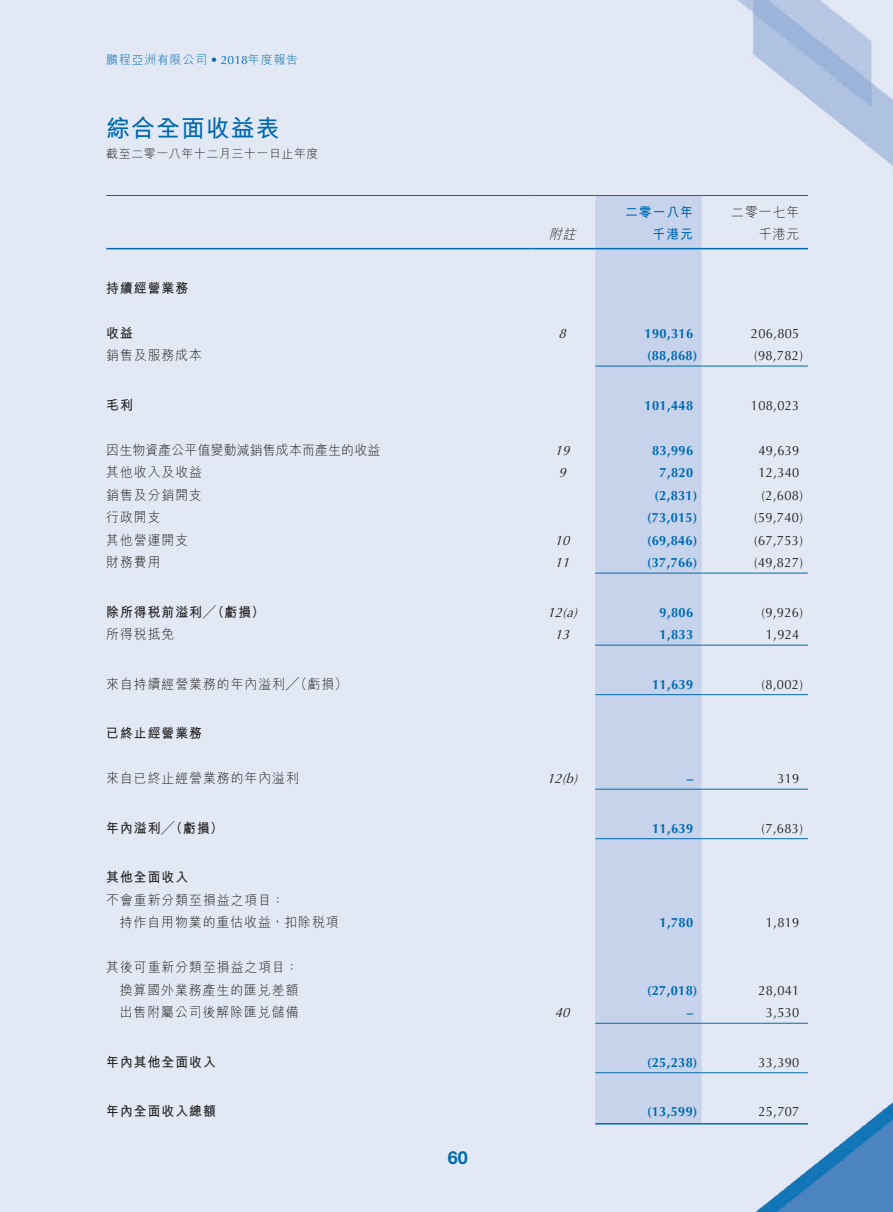
<style>
.page{position:relative;width:893px;height:1212px;background:#e2e9f4}
.page>*{position:absolute;margin:0;border:0;box-sizing:border-box;transform-origin:0 0}
.t1{font:700 24px "M Hei HK";letter-spacing:.04em;color:#016aaf}
.t2{font:700 18px "Helvetica Neue LT Std";color:#016aaf}
.t3{font:300 13.5px "M Hei HK";letter-spacing:.08em;color:#231f20;scale:.95 1}
.t4{font:13.5px "Optima LT Std";letter-spacing:.03em;color:#231f20;scale:.95 1}
.t5{font:700 13.5px "Optima LT Std";letter-spacing:.03em;color:#016aaf;scale:.95 1}
.t6{font:700 13.5px "M Hei HK";letter-spacing:.08em;color:#231f20;scale:.95 1}
.t7{font:italic 13.5px "Optima LT Std";color:#231f20;scale:.95 1}
.t8{font:300 13.5px "M Hei HK";letter-spacing:.02em;color:#231f20;scale:.95 1}
.t9{font:700 13.5px "M Hei HK";letter-spacing:.08em;color:#016aaf;scale:.95 1}
.t10{font:italic 300 13.5px "M Hei HK";color:#231f20;scale:.95 1}
.t11{font:300 12px "M Hei HK";letter-spacing:.06em;color:#016aaf}
.t12{font:300 12px "M Hei HK";letter-spacing:.045em;color:#231f20}
.s1{font-family:"Helvetica Neue LT Std"}
.s2{font-family:"Optima LT Std";font-weight:400}
</style>
<div class="page">
<div style="left:595px;top:196px;width:107px;height:927px;background:#c7d3ea"></div>
<hr style="left:106px;top:195px;width:425px;height:1px;background:#016aaf">
<hr style="left:531px;top:195px;width:64px;height:1px;background:#016aaf">
<hr style="left:595px;top:195px;width:107px;height:1px;background:#016aaf">
<hr style="left:702px;top:195px;width:106px;height:1px;background:#016aaf">
<hr style="left:106px;top:248px;width:425px;height:1px;background:#016aaf">
<hr style="left:531px;top:248px;width:64px;height:1px;background:#016aaf">
<hr style="left:595px;top:248px;width:107px;height:1px;background:#016aaf">
<hr style="left:702px;top:248px;width:106px;height:1px;background:#016aaf">
<hr style="left:595px;top:366px;width:107px;height:1px;background:#016aaf">
<hr style="left:702px;top:366px;width:106px;height:1px;background:#016aaf">
<hr style="left:595px;top:573px;width:107px;height:1px;background:#016aaf">
<hr style="left:702px;top:573px;width:106px;height:1px;background:#016aaf">
<hr style="left:595px;top:645px;width:107px;height:1px;background:#016aaf">
<hr style="left:702px;top:645px;width:106px;height:1px;background:#016aaf">
<hr style="left:595px;top:694px;width:107px;height:1px;background:#016aaf">
<hr style="left:702px;top:694px;width:106px;height:1px;background:#016aaf">
<hr style="left:595px;top:789px;width:107px;height:1px;background:#016aaf">
<hr style="left:702px;top:789px;width:106px;height:1px;background:#016aaf">
<hr style="left:595px;top:838px;width:107px;height:1px;background:#016aaf">
<hr style="left:702px;top:838px;width:106px;height:1px;background:#016aaf">
<hr style="left:595px;top:1023px;width:107px;height:1px;background:#016aaf">
<hr style="left:702px;top:1023px;width:106px;height:1px;background:#016aaf">
<hr style="left:595px;top:1072px;width:107px;height:1px;background:#016aaf">
<hr style="left:702px;top:1072px;width:106px;height:1px;background:#016aaf">
<hr style="left:595px;top:1123px;width:107px;height:1px;background:#016aaf">
<hr style="left:702px;top:1123px;width:106px;height:1px;background:#016aaf">
<p class="t11" style="left:106px;top:51px;width:193px">鵬程亞洲有限公司 <span class="s1">•</span> <span class="s2">2018</span>年度報告</p>
<h1 class="t1" style="left:106px;top:110px;width:175px">綜合全面收益表</h1>
<p class="t12" style="left:106px;top:145px;width:214px">截至二零一八年十二月三十一日止年度</p>
<p class="t9" style="left:625px;top:202px;width:73px">二零一八年</p>
<p class="t3" style="left:731px;top:202px;width:73px">二零一七年</p>
<p class="t10" style="left:549px;top:225px;width:35px">附註</p>
<p class="t9" style="left:653px;top:224px;width:44px">千港元</p>
<p class="t3" style="left:759px;top:225px;width:44px">千港元</p>
<p class="t6" style="left:106px;top:278px;width:88px">持續經營業務</p>
<p class="t6" style="left:106px;top:323px;width:30px">收益</p>
<p class="t7" style="left:558px;top:325px;width:14px">8</p>
<p class="t5" style="left:645px;top:325px;width:53px">190,316</p>
<p class="t4" style="left:751px;top:325px;width:53px">206,805</p>
<p class="t3" style="left:106px;top:346px;width:102px">銷售及服務成本</p>
<p class="t5" style="left:647px;top:348px;width:54px">)88,868(</p>
<p class="t4" style="left:754px;top:348px;width:53px">)98,782(</p>
<p class="t6" style="left:106px;top:395px;width:30px">毛利</p>
<p class="t5" style="left:645px;top:397px;width:53px">101,448</p>
<p class="t4" style="left:751px;top:397px;width:53px">108,023</p>
<p class="t8" style="left:106px;top:440px;width:290px">因生物資產公平值變動減銷售成本而產生的收益</p>
<p class="t7" style="left:555px;top:442px;width:21px">19</p>
<p class="t5" style="left:652px;top:442px;width:45px">83,996</p>
<p class="t4" style="left:758px;top:442px;width:45px">49,639</p>
<p class="t3" style="left:106px;top:463px;width:102px">其他收入及收益</p>
<p class="t7" style="left:558px;top:465px;width:14px">9</p>
<p class="t5" style="left:660px;top:465px;width:37px">7,820</p>
<p class="t4" style="left:758px;top:465px;width:45px">12,340</p>
<p class="t3" style="left:106px;top:485px;width:102px">銷售及分銷開支</p>
<p class="t5" style="left:655px;top:487px;width:47px">)2,831(</p>
<p class="t4" style="left:762px;top:487px;width:45px">)2,608(</p>
<p class="t3" style="left:106px;top:508px;width:59px">行政開支</p>
<p class="t5" style="left:647px;top:510px;width:54px">)73,015(</p>
<p class="t4" style="left:754px;top:510px;width:53px">)59,740(</p>
<p class="t3" style="left:106px;top:530px;width:88px">其他營運開支</p>
<p class="t7" style="left:555px;top:532px;width:21px">10</p>
<p class="t5" style="left:647px;top:532px;width:54px">)69,846(</p>
<p class="t4" style="left:754px;top:532px;width:53px">)67,753(</p>
<p class="t3" style="left:106px;top:553px;width:59px">財務費用</p>
<p class="t7" style="left:555px;top:555px;width:21px">11</p>
<p class="t5" style="left:647px;top:555px;width:54px">)37,766(</p>
<p class="t4" style="left:754px;top:555px;width:53px">)49,827(</p>
<p class="t6" style="left:106px;top:602px;width:168px">除所得稅前溢利╱（虧損）</p>
<p class="t7" style="left:562px;top:604px;width:21px">(a(</p>
<p class="t7" style="left:547px;top:604px;width:21px">12</p>
<p class="t5" style="left:660px;top:604px;width:37px">9,806</p>
<p class="t4" style="left:762px;top:604px;width:45px">)9,926(</p>
<p class="t3" style="left:106px;top:625px;width:73px">所得稅抵免</p>
<p class="t7" style="left:555px;top:627px;width:21px">13</p>
<p class="t5" style="left:660px;top:627px;width:37px">1,833</p>
<p class="t4" style="left:766px;top:627px;width:37px">1,924</p>
<p class="t3" style="left:106px;top:674px;width:255px">來自持續經營業務的年內溢利╱（虧損(</p>
<p class="t6" style="left:106px;top:723px;width:102px">已終止經營業務</p>
<p class="t5" style="left:652px;top:676px;width:45px">11,639</p>
<p class="t4" style="left:762px;top:676px;width:45px">)8,002(</p>
<p class="t3" style="left:106px;top:769px;width:204px">來自已終止經營業務的年內溢利</p>
<p class="t7" style="left:562px;top:771px;width:22px">(b(</p>
<p class="t7" style="left:547px;top:771px;width:21px">12</p>
<p class="t5" style="left:687px;top:771px;width:8px">–</p>
<p class="t4" style="left:777px;top:771px;width:25px">319</p>
<p class="t6" style="left:106px;top:818px;width:124px">年內溢利╱（虧損(</p>
<p class="t6" style="left:106px;top:867px;width:88px">其他全面收入</p>
<p class="t3" style="left:106px;top:890px;width:189px">不會重新分類至損益之項目：</p>
<p class="t5" style="left:652px;top:820px;width:45px">11,639</p>
<p class="t4" style="left:762px;top:820px;width:45px">)7,683(</p>
<p class="t3" style="left:120px;top:913px;width:232px">持作自用物業的重估收益，扣除稅項</p>
<p class="t3" style="left:106px;top:958px;width:204px">其後可重新分類至損益之項目：</p>
<p class="t5" style="left:660px;top:915px;width:37px">1,780</p>
<p class="t4" style="left:766px;top:915px;width:37px">1,819</p>
<p class="t3" style="left:120px;top:980px;width:190px">換算國外業務產生的匯兌差額</p>
<p class="t5" style="left:647px;top:982px;width:54px">)27,018(</p>
<p class="t4" style="left:758px;top:982px;width:45px">28,041</p>
<p class="t3" style="left:120px;top:1003px;width:190px">出售附屬公司後解除匯兌儲備</p>
<p class="t7" style="left:555px;top:1005px;width:21px">40</p>
<p class="t5" style="left:687px;top:1005px;width:8px">–</p>
<p class="t4" style="left:766px;top:1005px;width:37px">3,530</p>
<p class="t6" style="left:106px;top:1052px;width:117px">年內其他全面收入</p>
<p class="t5" style="left:647px;top:1054px;width:54px">)25,238(</p>
<p class="t4" style="left:758px;top:1054px;width:45px">33,390</p>
<p class="t6" style="left:106px;top:1101px;width:117px">年內全面收入總額</p>
<p class="t5" style="left:647px;top:1104px;width:54px">)13,599(</p>
<p class="t4" style="left:758px;top:1104px;width:45px">25,707</p>
<h2 class="t2" style="left:448px;top:1146px;width:22px">60</h2>
</div>
